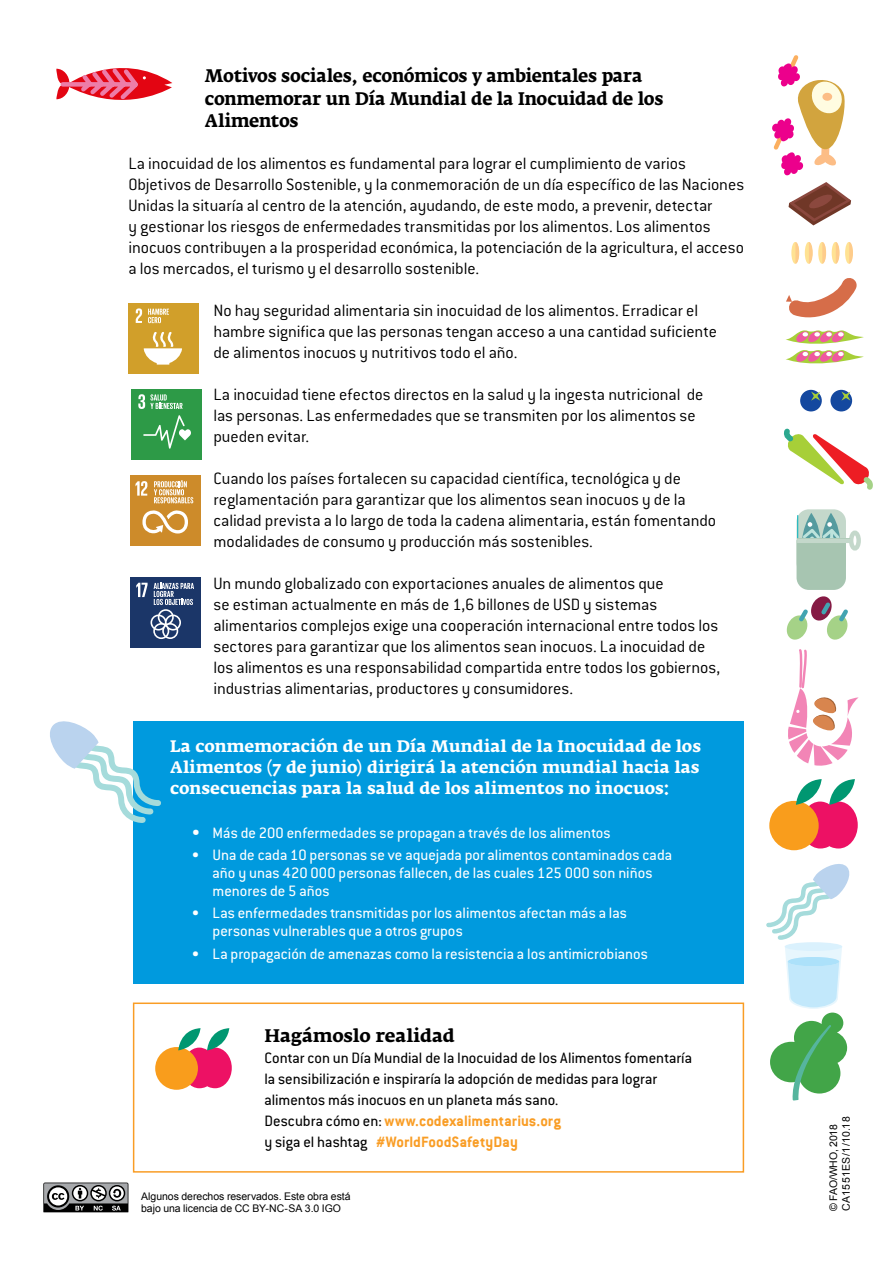
<style>
.page{position:relative;width:893px;height:1263px;background:#fff}
.page>*{position:absolute;margin:0;border:0;box-sizing:border-box;transform-origin:0 0}
.t1{font:300 18px/21px "Conduit ITC Std";letter-spacing:-.005em;color:#000}
.t2{font:700 18px/22.5px "Fedra Serif A Pro";letter-spacing:-.01em;color:#000;scale:.95 1}
.t3{font:700 18px "Fedra Serif A Pro";letter-spacing:-.01em;color:#000}
.t4{font:16.5px/18px "Conduit ITC Std";letter-spacing:.005em;color:#fff}
.t5{font:16.5px/21px "Conduit ITC Std";color:#000}
.t6{font:700 16.5px/21px "Fedra Serif A Pro";letter-spacing:.005em;color:#fff;text-align:justify}
.t7{font:700 16.5px/21px "Conduit ITC";color:#f99d25}
.t8{font:10.5px/12.6px "Arial";letter-spacing:-.005em;color:#000}
.t9{font:10.5px/12.8px "Arial";letter-spacing:.04em;color:#000}
.s1{font-size:18px}
.s2{font-family:"Conduit ITC Std";font-weight:400;color:#000}
</style>
<div class="page">
<svg style="left:43px;top:1182px;width:85px;height:30px;background:#737474"></svg>
<div style="left:133px;top:721px;width:611px;height:263px;background:#009ade"></div>
<svg style="left:56px;top:68px;width:116px;height:32px"></svg>
<svg style="left:50px;top:721px;width:111px;height:101px"></svg>
<div style="left:769px;top:801px;width:50px;height:49px;background:#f99d1c;border-radius:50%"></div>
<svg style="left:796px;top:779px;width:62px;height:69px"></svg>
<div style="left:830px;top:390px;width:22px;height:21px;background:#14489f;border-radius:50%"></div>
<svg style="left:786px;top:278px;width:71px;height:40px"></svg>
<div style="left:791px;top:242px;width:8px;height:22px;background:#ffe293;border-radius:50%"></div>
<svg style="left:795px;top:242px;width:4px;height:22px"></svg>
<div style="left:805px;top:242px;width:7px;height:22px;background:#ffe293;border-radius:50%"></div>
<svg style="left:809px;top:242px;width:4px;height:22px"></svg>
<div style="left:818px;top:242px;width:8px;height:22px;background:#ffe293;border-radius:50%"></div>
<svg style="left:822px;top:242px;width:4px;height:22px"></svg>
<div style="left:832px;top:242px;width:7px;height:22px;background:#ffe293;border-radius:50%"></div>
<svg style="left:836px;top:242px;width:3px;height:22px"></svg>
<div style="left:845px;top:242px;width:8px;height:22px;background:#ffe293;border-radius:50%"></div>
<svg style="left:849px;top:242px;width:4px;height:22px"></svg>
<svg style="left:766px;top:864px;width:84px;height:236px"></svg>
<div style="left:796px;top:509px;width:50px;height:66px;background:#c4d8cb;border-radius:12px"></div>
<div style="left:849px;top:530px;width:12px;height:21px;border:4px solid #c4d8cb;border-radius:50%"></div>
<svg style="left:784px;top:428px;width:89px;height:62px"></svg>
<svg style="left:788px;top:649px;width:71px;height:117px"></svg>
<svg style="left:841px;top:392px;width:9px;height:9px"></svg>
<div style="left:800px;top:390px;width:22px;height:21px;background:#14489f;border-radius:50%"></div>
<svg style="left:811px;top:392px;width:9px;height:9px"></svg>
<svg style="left:786px;top:330px;width:78px;height:34px"></svg>
<svg style="left:786px;top:513px;width:66px;height:127px"></svg>
<svg style="left:772px;top:55px;width:79px;height:170px"></svg>
<div style="left:133px;top:1002px;width:611px;height:170px;border:2px solid #f99d25"></div>
<div style="left:155px;top:1047px;width:43px;height:43px;background:#f99d1c;border-radius:50%"></div>
<svg style="left:178px;top:1028px;width:54px;height:60px"></svg>
<div style="left:128px;top:303px;width:71px;height:71px;background:#d19f2a"></div>
<svg style="left:144px;top:332px;width:38px;height:33px"></svg>
<svg style="left:136px;top:308px;width:6px;height:15px"></svg>
<svg style="left:148px;top:309px;width:21px;height:14px"></svg>
<div style="left:131px;top:389px;width:71px;height:70px;background:#2d9a47"></div>
<svg style="left:143px;top:415px;width:48px;height:34px"></svg>
<svg style="left:138px;top:394px;width:45px;height:15px"></svg>
<div style="left:130px;top:475px;width:71px;height:71px;background:#cd8b2a"></div>
<svg style="left:135px;top:481px;width:12px;height:15px"></svg>
<svg style="left:154px;top:480px;width:39px;height:23px"></svg>
<svg style="left:142px;top:510px;width:46px;height:24px"></svg>
<div style="left:130px;top:577px;width:71px;height:71px;background:#1b3668"></div>
<svg style="left:136px;top:583px;width:58px;height:56px"></svg>
<p class="t2" style="left:205px;top:65px;width:484px">Motivos sociales, económicos y ambientales para conmemorar un Día Mundial de la Inocuidad de los<br>Alimentos</p>
<p class="t1" style="left:128px;top:152px;width:617px">La inocuidad de los alimentos es fundamental para lograr el cumplimiento de varios Objetivos de Desarrollo Sostenible, y la conmemoración de un día específico de las Naciones Unidas la situaría al centro de la atención, ayudando, de este modo, a prevenir, detectar<br>y gestionar los riesgos de enfermedades transmitidas por los alimentos. Los alimentos inocuos contribuyen a la prosperidad económica, la potenciación de la agricultura, el acceso a los mercados, el turismo y el desarrollo sostenible.</p>
<p class="t1" style="left:213px;top:299px;width:505px">No hay seguridad alimentaria sin inocuidad de los alimentos. Erradicar el hambre significa que las personas tengan acceso a una cantidad suficiente de alimentos inocuos y nutritivos todo el año.</p>
<p class="t1" style="left:213px;top:383px;width:492px">La inocuidad tiene efectos directos en la salud y la ingesta nutricional de las personas. Las enfermedades que se transmiten por los alimentos se pueden evitar.</p>
<p class="t1" style="left:213px;top:467px;width:504px">Cuando los países fortalecen su capacidad científica, tecnológica y de reglamentación para garantizar que los alimentos sean inocuos y de la calidad prevista a lo largo de toda la cadena alimentaria, están fomentando modalidades de consumo y producción más sostenibles.</p>
<p class="t1" style="left:213px;top:572px;width:508px">Un mundo globalizado con exportaciones anuales de alimentos que<br>se estiman actualmente en más de 1,6 billones de USD y sistemas alimentarios complejos exige una cooperación internacional entre todos los sectores para garantizar que los alimentos sean inocuos. La inocuidad de los alimentos es una responsabilidad compartida entre todos los gobiernos, industrias alimentarias, productores y consumidores.</p>
<p class="t6" style="left:170px;top:736px;width:532px">La conmemoración de un Día Mundial de la Inocuidad de los Alimentos (7 de junio) dirigirá la atención mundial hacia las consecuencias para la salud de los alimentos no inocuos:</p>
<p class="t4" style="left:191px;top:823px;width:421px"><span class="s1">•</span> Más de 200 enfermedades se propagan a través de los alimentos</p>
<p class="t4" style="left:213px;top:845px;width:461px;text-indent:-21px">• Una de cada 10 personas se ve aquejada por alimentos contaminados cada año y unas 420 000 personas fallecen, de las cuales 125 000 son niños menores de 5 años</p>
<p class="t4" style="left:213px;top:904px;width:416px;text-indent:-21px">• Las enfermedades transmitidas por los alimentos afectan más a las personas vulnerables que a otros grupos</p>
<p class="t4" style="left:191px;top:944px;width:458px">• La propagación de amenazas como la resistencia a los antimicrobianos</p>
<p class="t3" style="left:264px;top:1024px;width:192px">Hagámoslo realidad</p>
<p class="t5" style="left:264px;top:1047px;width:429px">Contar con un Día Mundial de la Inocuidad de los Alimentos fomentaría la sensibilización e inspiraría la adopción de medidas para lograr alimentos más inocuos en un planeta más sano.</p>
<p class="t7" style="left:264px;top:1110px;width:298px"><span class="s2">Descubra cómo en:</span> www.codexalimentarius.org <span class="s2">y siga el hashtag</span> #WorldFoodSafetyDay</p>
<p class="t8" style="left:141px;top:1190px;width:211px">Algunos derechos reservados. Este obra está bajo una licencia de CC BY-NC-SA 3.0 IGO</p>
<p class="t9" style="left:827px;top:1211px;width:96px;rotate:-90deg">© FAO/WHO, 2018<br>CA1551ES/1/10.18</p>
</div>
